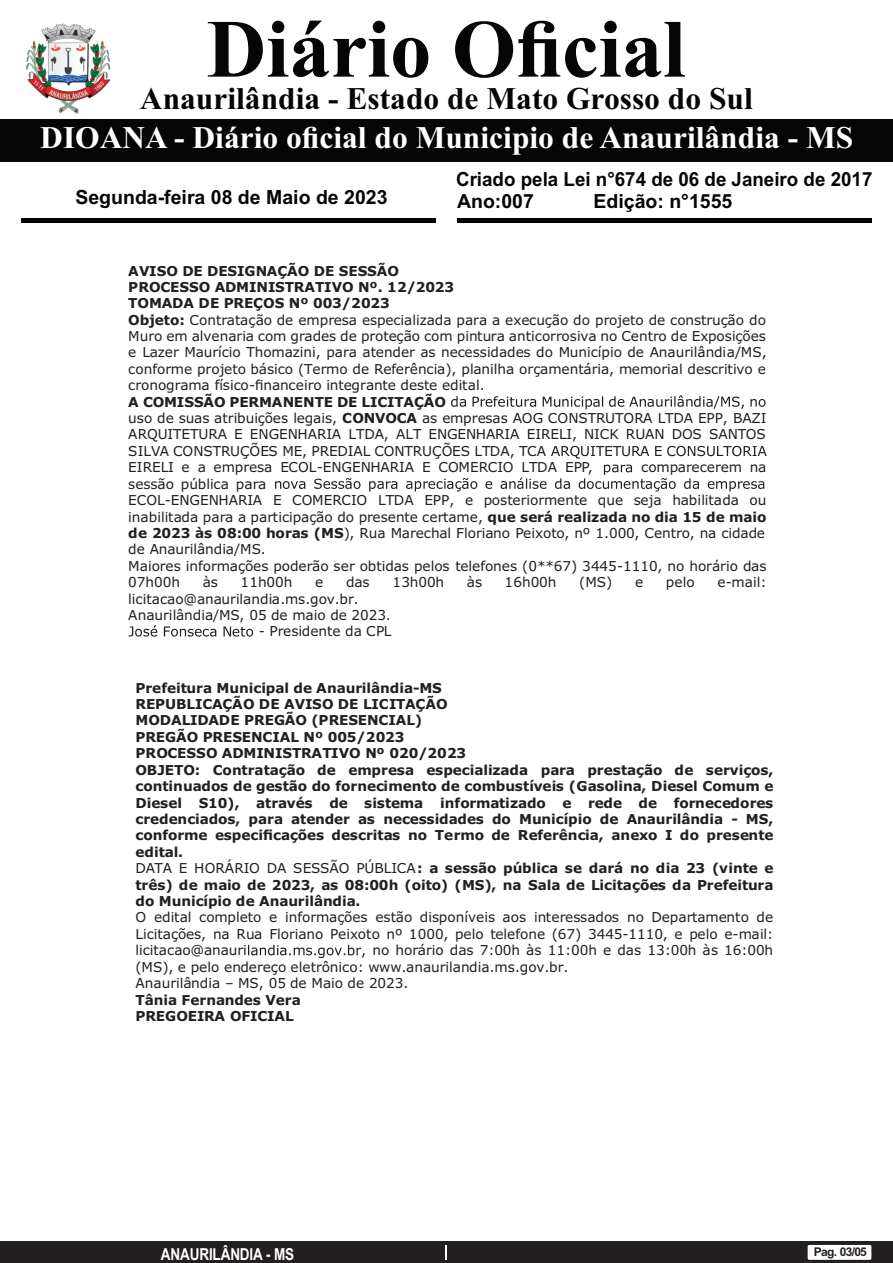
<style>
.page{position:relative;width:893px;height:1263px;background:#fff}
.page>*{position:absolute;margin:0;border:0;box-sizing:border-box;transform-origin:0 0}
.t1{font:700 82.5px "Times New Roman";color:#040504}
.t2{font:700 31.5px "Times New Roman";color:#fff}
.t3{font:700 31.5px "Times New Roman";color:#040504}
.t4{font:700 19.5px/21.8px "Arial";color:#040504;scale:.96 1}
.t5{font:700 19.5px "Arial";color:#040504}
.t6{font:700 16.5px "Arial Narrow";letter-spacing:-.01em;color:#fff}
.t7{font:13.65px/16.4px "Verdana";color:#231f20}
.t8{font:700 13.65px/16.4px "Verdana";color:#231f20}
.t9{font:700 12px "Arial";letter-spacing:-.055em;color:#231f20}
.s1{font-weight:700}
.s2{font-weight:400}
</style>
<div class="page">
<div style="left:0;top:1242px;width:893px;height:21px;background:#231f20"></div>
<svg style="left:446px;top:1245px;width:1px;height:15px"></svg>
<div style="left:808px;top:1245px;width:63px;height:15px;background:#fff;border-radius:2px"></div>
<div style="left:0;top:119px;width:893px;height:42px;background:#040504"></div>
<hr style="left:21px;top:218px;width:415px;height:4px;background:#040504">
<hr style="left:457px;top:218px;width:415px;height:4px;background:#040504">
<img style="left:26px;top:23px;width:85px;height:91px">
<svg style="left:451px;top:395px;width:314px;height:14px"></svg>
<svg style="left:275px;top:446px;width:492px;height:46px"></svg>
<svg style="left:129px;top:625px;width:124px;height:12px"></svg>
<svg style="left:248px;top:945px;width:117px;height:13px"></svg>
<h1 class="t1" style="left:207px;top:21px;width:480px">Diário Oficial</h1>
<h2 class="t3" style="left:140px;top:88px;width:614px">Anaurilândia - Estado de Mato Grosso do Sul</h2>
<h2 class="t2" style="left:40px;top:126px;width:814px">DIOANA - Diário oficial do Municipio de Anaurilândia - MS</h2>
<h3 class="t5" style="left:75px;top:190px;width:314px">Segunda-feira 08 de Maio de 2023</h3>
<h3 class="t4" style="left:456px;top:170px;width:435px">Criado pela Lei n°674 de 06 de Janeiro de 2017<br>Ano:007</h3>
<h3 class="t5" style="left:593px;top:193px;width:140px">Edição: n°1555</h3>
<p class="t7" style="left:128px;top:264px;width:640px"><span class="s1">AVISO DE DESIGNAÇÃO DE SESSÃO<br>PROCESSO ADMINISTRATIVO Nº. 12/2023<br>TOMADA DE PREÇOS Nº 003/2023<br>Objeto:</span> Contratação de empresa especializada para a execução do projeto de construção do Muro em alvenaria com grades de proteção com pintura anticorrosiva no Centro de Exposições e Lazer Maurício Thomazini, para atender as necessidades do Município de Anaurilândia/MS, conforme projeto básico (Termo de Referência), planilha orçamentária, memorial descritivo e cronograma físico-financeiro integrante deste edital.</p>
<p class="t7" style="left:128px;top:395px;width:640px"><span class="s1">A COMISSÃO PERMANENTE DE LICITAÇÃO<br></span>uso de suas atribuições legais, <span class="s1">CONVOCA</span> as empresas AOG CONSTRUTORA LTDA EPP, BAZI ARQUITETURA E ENGENHARIA LTDA, ALT ENGENHARIA EIRELI, NICK RUAN DOS SANTOS SILVA CONSTRUÇÕES ME, PREDIAL CONTRUÇÕES LTDA, TCA<br>EIRELI e a empresa ECOL-ENGENHARIA E COMERCIO LTDA EPP,</p>
<p class="t7" style="left:641px;top:460px;width:127px">comparecerem na</p>
<p class="t7" style="left:128px;top:477px;width:640px">sessão pública para<br>ECOL-ENGENHARIA E COMERCIO LTDA EPP, e posteriormente que seja habilitada ou inabilitada para a participação do presente certame, <span class="s1">que será realizada no dia 15 de maio de 2023 às 08:00 horas (MS</span>), Rua Marechal Floriano Peixoto, nº 1.000, Centro, na cidade de Anaurilândia/MS.<br>Maiores informações poderão ser obtidas pelos telefones (0**67) 3445-1110, no horário das 07h00h</p>
<p class="t7" style="left:203px;top:575px;width:17px">às</p>
<p class="t7" style="left:241px;top:575px;width:53px">11h00h</p>
<p class="t7" style="left:315px;top:575px;width:10px">e</p>
<p class="t7" style="left:346px;top:575px;width:25px">das</p>
<p class="t7" style="left:392px;top:575px;width:53px">13h00h</p>
<p class="t7" style="left:467px;top:575px;width:17px">às</p>
<p class="t7" style="left:504px;top:575px;width:54px">16h00h</p>
<p class="t7" style="left:579px;top:575px;width:35px">(MS)</p>
<p class="t7" style="left:635px;top:575px;width:10px">e</p>
<p class="t7" style="left:666px;top:575px;width:30px">pelo</p>
<p class="t7" style="left:717px;top:575px;width:51px">e-mail:</p>
<p class="t7" style="left:128px;top:592px;width:264px">licitacao@anaurilandia.ms.gov.br.<br>Anaurilândia/MS, 05 de maio de 2023.</p>
<p class="t7" style="left:259px;top:624px;width:134px">- Presidente da CPL</p>
<p class="t8" style="left:135px;top:681px;width:640px">Prefeitura Municipal de Anaurilândia-MS<br>REPUBLICAÇÃO DE AVISO DE LICITAÇÃO<br>MODALIDADE PREGÃO (PRESENCIAL)<br>PREGÃO PRESENCIAL Nº 005/2023<br>PROCESSO ADMINISTRATIVO Nº 020/2023<br>OBJETO: Contratação de empresa especializada para prestação de serviços, continuados de gestão do fornecimento de combustíveis (Gasolina, Diesel Comum e Diesel S10), através de sistema informatizado e rede de fornecedores credenciados, para atender as necessidades do Município de Anaurilândia - MS, conforme especificações descritas no Termo de Referência, anexo I do presente edital.<br><span class="s2">DATA E HORÁRIO DA SESSÃO PÚBLICA</span>: a sessão pública se dará no dia 23 (vinte e três) de maio de 2023, as 08:00h (oito) (MS), na Sala de Licitações da Prefeitura do Município de Anaurilândia.</p>
<p class="t7" style="left:135px;top:910px;width:639px;text-align:justify">O edital completo e informações estão disponíveis aos interessados no Departamento de Licitações, na Rua Floriano Peixoto nº 1000, pelo telefone (67) 3445-1110, e pelo e-mail: licitacao@anauri</p>
<p class="t7" style="left:135px;top:943px;width:639px;text-indent:237px">no horário das 7:00h às 11:00h e das 13:00h às 16:00h (MS), e pelo endereço eletrônico: www.anaurilandia.ms.gov.br.<br>Anaurilândia – MS, 05 de Maio de 2023.</p>
<p class="t8" style="left:135px;top:993px;width:167px">Tânia Fernandes Vera<br>PREGOEIRA OFICIAL</p>
<p class="t6" style="left:161px;top:1248px;width:135px">ANAURILÂNDIA - MS</p>
<p class="t9" style="left:814px;top:1247px;width:55px">Pag. 03/05</p>
</div>
